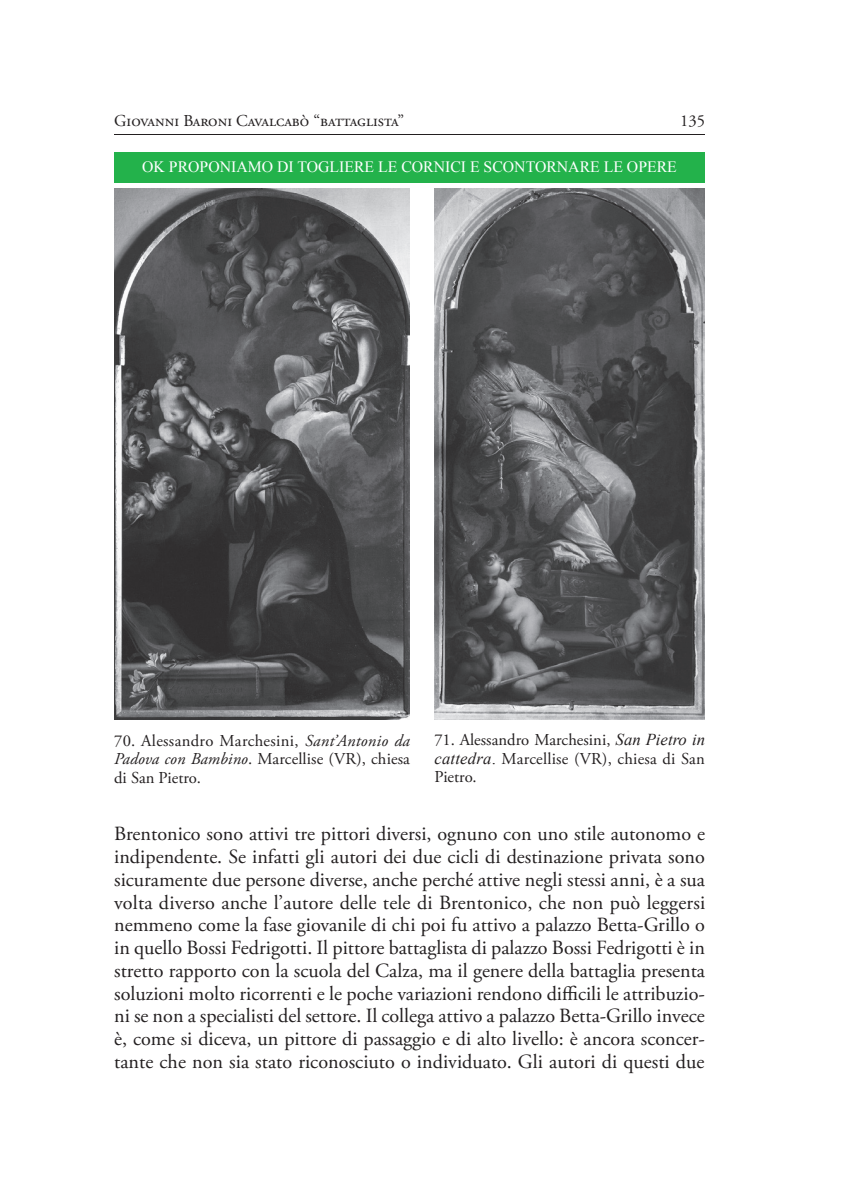
<style>
.page{position:relative;width:844px;height:1191px;background:#fff}
.page>*{position:absolute;margin:0;border:0;box-sizing:border-box;transform-origin:0 0}
.t1{font:20.12px/22.8px "Adobe Garamond Pro";color:#231f20;text-align:justify}
.t2{font:16.62px/18.4px "Adobe Garamond Pro";color:#231f20;text-align:justify}
.t3{font:15.75px "Times New Roman";color:#fff}
.s1{font-style:italic}
.s2{font-family:"Times New Roman";font-style:italic}
.s3{font-family:"Times New Roman"}
</style>
<div class="page">
<hr style="left:114px;top:134px;width:590px;height:1px;background:#231f20">
<img style="left:114px;top:189px;width:296px;height:530px">
<img style="left:434px;top:189px;width:270px;height:530px">
<div style="left:114px;top:152px;width:590px;height:31px;background:#23b24b"></div>
<p class="t2" style="left:114px;top:112px;width:291px">Giovanni Baroni Cavalcabò “battaglista”</p>
<p class="t2" style="left:679px;top:112px;width:26px">135</p>
<p class="t3" style="left:142px;top:156px;width:536px">OK PROPONIAMO DI TOGLIERE LE CORNICI E SCONTORNARE LE OPERE</p>
<p class="t2" style="left:114px;top:732px;width:297px">70. Alessandro Marchesini, <span class="s1">Sant’Antonio da Padova con Bambino</span>. Marcellise (VR), chiesa di San Pietro.</p>
<p class="t2" style="left:434px;top:731px;width:272px">71. Alessandro Marchesini, <span class="s2">San Pietro in cattedra</span><span class="s3">.</span> Marcellise (VR), chiesa di San Pietro.</p>
<p class="t1" style="left:114px;top:823px;width:592px">Brentonico sono attivi tre pittori diversi, ognuno con uno stile autonomo e indipendente. Se infatti gli autori dei due cicli di destinazione privata sono sicuramente due persone diverse, anche perché attive negli stessi anni, è a sua volta diverso anche l’autore delle tele di Brentonico, che non può leggersi nemmeno come la fase giovanile di chi poi fu attivo a palazzo Betta-Grillo o in quello Bossi Fedrigotti. Il pittore battaglista di palazzo Bossi Fedrigotti è in stretto rapporto con la scuola del Calza, ma il genere della battaglia presenta soluzioni molto ricorrenti e le poche variazioni rendono difficili le attribuzio&shy;ni se non a specialisti del settore. Il collega attivo a palazzo Betta-Grillo invece è, come si diceva, un pittore di passaggio e di alto livello: è ancora sconcer&shy;tante che non sia stato riconosciuto o individuato. Gli autori di questi due</p>
</div>
